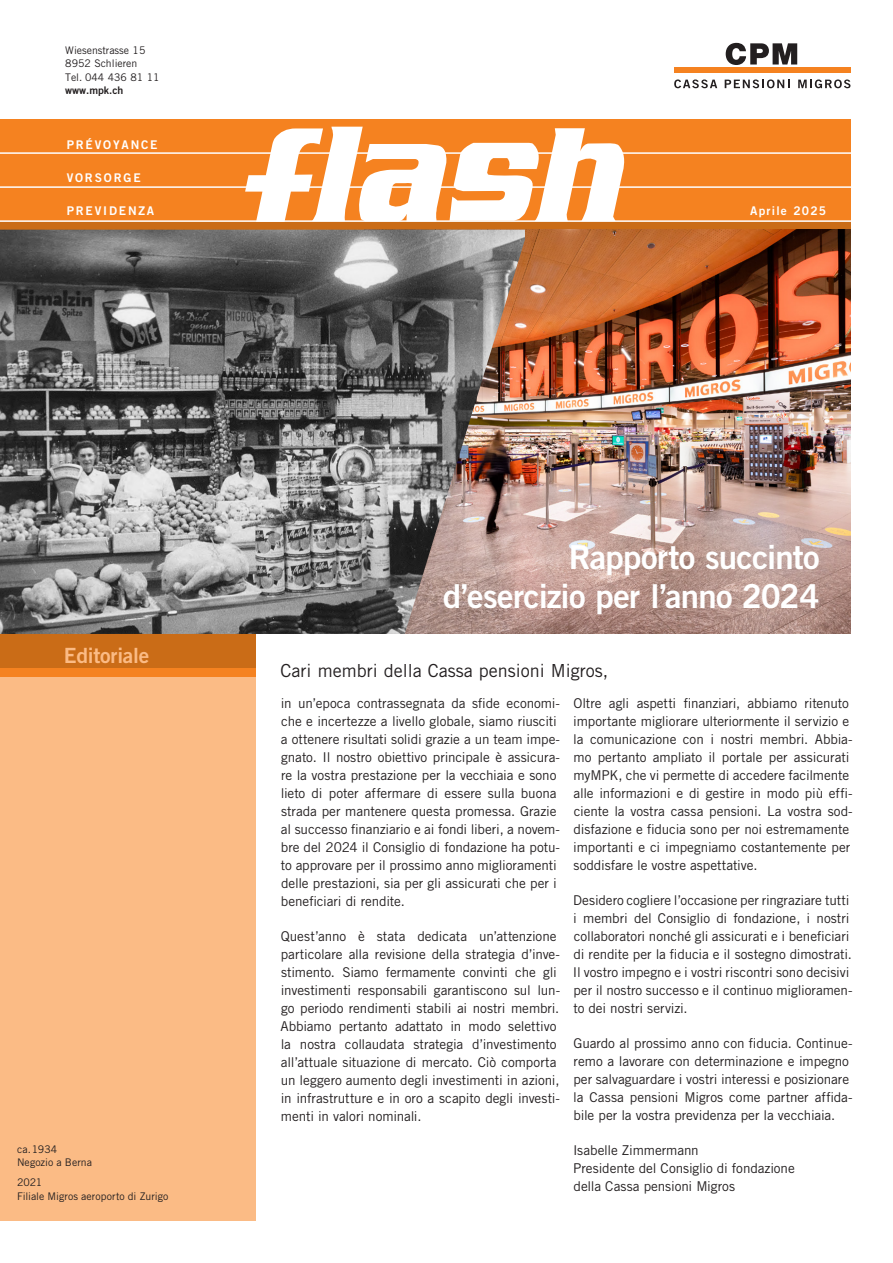
<style>
.page{position:relative;width:893px;height:1263px;background:#fff}
.page>*{position:absolute;margin:0;border:0;box-sizing:border-box;transform-origin:0 0}
.t1{font:33px/39px "Trade Gothic LT Std Bd 2";letter-spacing:-.02em;color:#fff;text-align:right}
.t2{font:21px "Trade Gothic LT Std Bd 2";letter-spacing:-.01em;color:#fbbb85}
.t3{font:18px "Trade Gothic LT Std";color:#231f20}
.t4{font:13.5px/18px "Trade Gothic LT Std";letter-spacing:-.005em;color:#231f20}
.t5{font:12px "Trade Gothic LT Std Bd 2";letter-spacing:.15em;color:#fff}
.t6{font:12px "Trade Gothic LT Std Bd 2";letter-spacing:.1em;color:#fff}
.t7{font:10.5px/13.5px "Trade Gothic LT Std";color:#231f20}
.t8{font:10.5px "Trade Gothic LT Std Bd 2";color:#231f20}
</style>
<div class="page">
<div style="left:0;top:672px;width:255px;height:548px;background:#fbbb85"></div>
<div style="left:0;top:119px;width:850px;height:102px;background:#f58220"></div>
<div style="left:0;top:221px;width:850px;height:9px;background:#ca6c17"></div>
<hr style="left:0;top:152px;width:872px;height:2px;background:#fff">
<hr style="left:0;top:186px;width:872px;height:2px;background:#fff">
<hr style="left:0;top:220px;width:872px;height:2px;background:#fff">
<div style="left:0;top:634px;width:255px;height:34px;background:#ca6c17"></div>
<div style="left:0;top:669px;width:255px;height:8px;background:#f58220"></div>
<svg style="left:245px;top:127px;width:381px;height:95px"></svg>
<img style="left:525px;top:230px;width:325px;height:404px">
<img style="left:0;top:230px;width:525px;height:404px">
<svg style="left:674px;top:79px;width:43px;height:9px"></svg>
<svg style="left:725px;top:79px;width:64px;height:9px"></svg>
<svg style="left:798px;top:79px;width:52px;height:9px"></svg>
<div style="left:674px;top:68px;width:176px;height:5px;background:#f58220"></div>
<svg style="left:726px;top:43px;width:71px;height:22px"></svg>
<p class="t7" style="left:65px;top:43px;width:96px">Wiesenstrasse 15<br>8952 Schlieren<br>Tel. 044 436 81 11</p>
<p class="t8" style="left:65px;top:84px;width:60px">www.mpk.ch</p>
<p class="t5" style="left:67px;top:137px;width:92px">PRÉVOYANCE</p>
<p class="t5" style="left:67px;top:170px;width:75px">VORSORGE</p>
<p class="t5" style="left:67px;top:203px;width:89px">PREVIDENZA</p>
<p class="t6" style="left:750px;top:203px;width:78px">Aprile 2025</p>
<h2 class="t2" style="left:64px;top:642px;width:87px">Editoriale</h2>
<p class="t7" style="left:17px;top:1142px;width:76px">ca. 1934<br>Negozio a Berna</p>
<p class="t7" style="left:17px;top:1175px;width:153px">2021<br>Filiale Migros aeroporto di Zurigo</p>
<h1 class="t1" style="left:443px;top:537px;width:378px">Rapporto succinto d’esercizio per l’anno 2024</h1>
<h3 class="t3" style="left:281px;top:660px;width:329px">Cari membri della Cassa pensioni Migros,</h3>
<p class="t4" style="left:281px;top:694px;width:281px">in un’epoca contrassegnata da sfide economi&shy;che e incertezze a livello globale, siamo riusciti a ottenere risultati solidi grazie a un team impe&shy;gnato. Il nostro obiettivo principale è assicura&shy;re la vostra prestazione per la vecchiaia e sono lieto di poter affermare di essere sulla buona strada per mantenere questa promessa. Grazie al successo finanziario e ai fondi liberi, a novem&shy;bre del 2024 il Consiglio di fondazione ha potu&shy;to approvare per il prossimo anno miglioramenti delle prestazioni, sia per gli assicurati che per i beneficiari di rendite.</p>
<p class="t4" style="left:280px;top:927px;width:281px">Quest’anno è stata dedicata un’attenzione particolare alla revisione della strategia d’inve&shy;stimento. Siamo fermamente convinti che gli investimenti responsabili garantiscono sul lun&shy;go periodo rendimenti stabili ai nostri membri.<br>Abbiamo pertanto adattato in modo selettivo la nostra collaudata strategia d’investimento all’attuale situazione di mercato. Ciò comporta un leggero aumento degli investimenti in azioni, in infrastrutture e in oro a scapito degli investi&shy;menti in valori nominali.</p>
<p class="t4" style="left:573px;top:694px;width:281px">Oltre agli aspetti finanziari, abbiamo ritenuto importante migliorare ulteriormente il servizio e la comunicazione con i nostri membri. Abbia&shy;mo pertanto ampliato il portale per assicurati myMPK, che vi permette di accedere facilmente alle informazioni e di gestire in modo più effi&shy;ciente la vostra cassa pensioni. La vostra sod&shy;disfazione e fiducia sono per noi estremamente importanti e ci impegniamo costantemente per soddisfare le vostre aspettative.</p>
<p class="t4" style="left:573px;top:891px;width:281px">Desidero cogliere l’occasione per ringraziare tutti i membri del Consiglio di fondazione, i nostri collaboratori nonché gli assicurati e i beneficiari di rendite per la fiducia e il sostegno dimostrati.<br>Il vostro impegno e i vostri riscontri sono decisivi per il nostro successo e il continuo miglioramen&shy;to dei nostri servizi.</p>
<p class="t4" style="left:573px;top:1034px;width:281px">Guardo al prossimo anno con fiducia. Continue&shy;remo a lavorare con determinazione e impegno per salvaguardare i vostri interessi e posizionare la Cassa pensioni Migros come partner affida&shy;bile per la vostra previdenza per la vecchiaia.</p>
<p class="t4" style="left:573px;top:1141px;width:223px">Isabelle Zimmermann<br>Presidente del Consiglio di fondazione della Cassa pensioni Migros</p>
</div>
